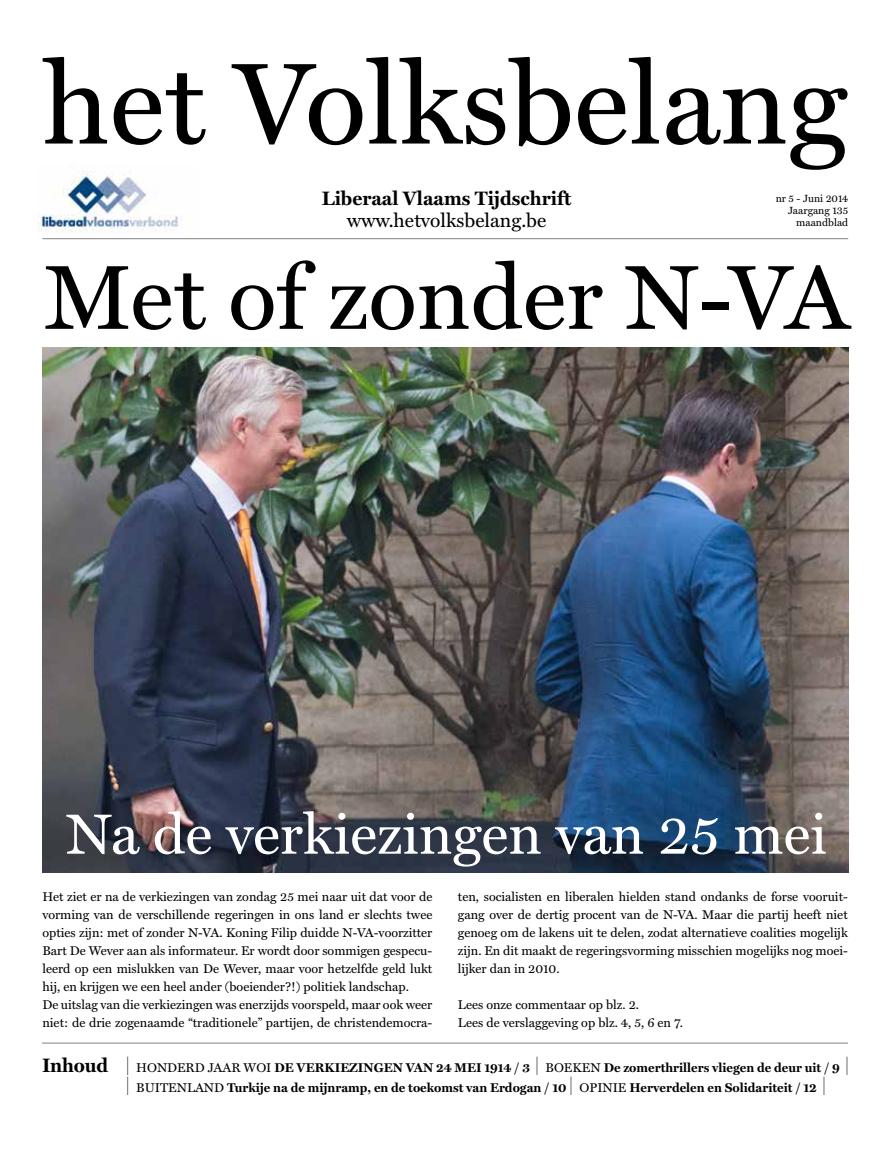
<style>
.page{position:relative;width:893px;height:1149px;background:#fff}
.page>*{position:absolute;margin:0;border:0;box-sizing:border-box;transform-origin:0 0}
.t1{font:116.1px "Miller Text";color:#000}
.t2{font:91.5px "Miller Text";color:#000}
.t3{font:57px "Miller Text";color:#fff}
.t4{font:700 19.5px "Miller Text";color:#000}
.t5{font:19.5px "Miller Text";color:#000}
.t6{font:12.75px/18px "Miller Text";color:#000}
.t7{font:700 12.75px/19.5px "Miller Text";color:#000}
.t8{font:10.5px/12px "Miller Text";color:#000;text-align:right}
.s1{font-size:19.5px}
.s2{font-family:"Helvetica Neue";font-weight:200;font-size:25.5px}
.s3{font-weight:400}
</style>
<div class="page">
<img style="left:42px;top:347px;width:806px;height:525px">
<hr style="left:42px;top:1042px;width:806px;height:1px;background:#000">
<img style="left:38px;top:165px;width:142px;height:67px">
<hr style="left:42px;top:238px;width:806px;height:1px;background:#000">
<h1 class="t1" style="left:42px;top:35px;width:807px">het Volksbelang</h1>
<h3 class="t4" style="left:322px;top:186px;width:251px">Liberaal Vlaams Tijdschrift</h3>
<h3 class="t5" style="left:347px;top:208px;width:201px">www.hetvolksbelang.be</h3>
<p class="t8" style="left:776px;top:193px;width:74px">nr 5 - Juni 2014<br>Jaargang 135 maandblad</p>
<h2 class="t2" style="left:44px;top:243px;width:807px">Met of zonder N-VA</h2>
<h3 class="t3" style="left:66px;top:800px;width:763px">Na de verkiezingen van 25 mei</h3>
<p class="t6" style="left:42px;top:887px;width:392px">Het ziet er na de verkiezingen van zondag 25 mei naar uit dat voor de vorming van de verschillende regeringen in ons land er slechts twee opties zijn: met of zonder N-VA. Koning Filip duidde N-VA-voorzitter Bart De Wever aan als informateur. Er wordt door sommigen gespecu&shy;leerd op een mislukken van De Wever, maar voor hetzelfde geld lukt hij, en krijgen we een heel ander (boeiender?!) politiek landschap.<br>De uitslag van die verkiezingen was enerzijds voorspeld, maar ook weer niet: de drie zogenaamde “traditionele” partijen, de christendemocra-</p>
<p class="t6" style="left:458px;top:887px;width:391px;text-align:justify">ten, socialisten en liberalen hielden stand ondanks de forse vooruit&shy;gang over de dertig procent van de N-VA. Maar die partij heeft niet genoeg om de lakens uit te delen, zodat alternatieve coalities mogelijk zijn. En dit maakt de regeringsvorming misschien mogelijks nog moei&shy;lijker dan in 2010.</p>
<p class="t6" style="left:458px;top:995px;width:227px">Lees onze commentaar op blz. 2.<br>Lees de verslaggeving op blz. 4, 5, 6 en 7.</p>
<p class="t7" style="left:126px;top:1057px;width:724px;text-indent:-84px"><span class="s1">Inhoud</span> <span class="s2">I</span> <span class="s3">HONDERD JAAR WOI</span> DE VERKIEZINGEN VAN 24 MEI 1914 / 3 <span class="s2">I</span> <span class="s3">BOEKEN</span> De zomerthrillers vliegen de deur uit / 9 <span class="s2">I<br>I</span> <span class="s3">BUITENLAND</span> Turkije na de mijnramp, en de toekomst van Erdogan / 10 <span class="s2">I</span> <span class="s3">OPINIE</span> Herverdelen en Solidariteit / 12 <span class="s2">I</span></p>
</div>
